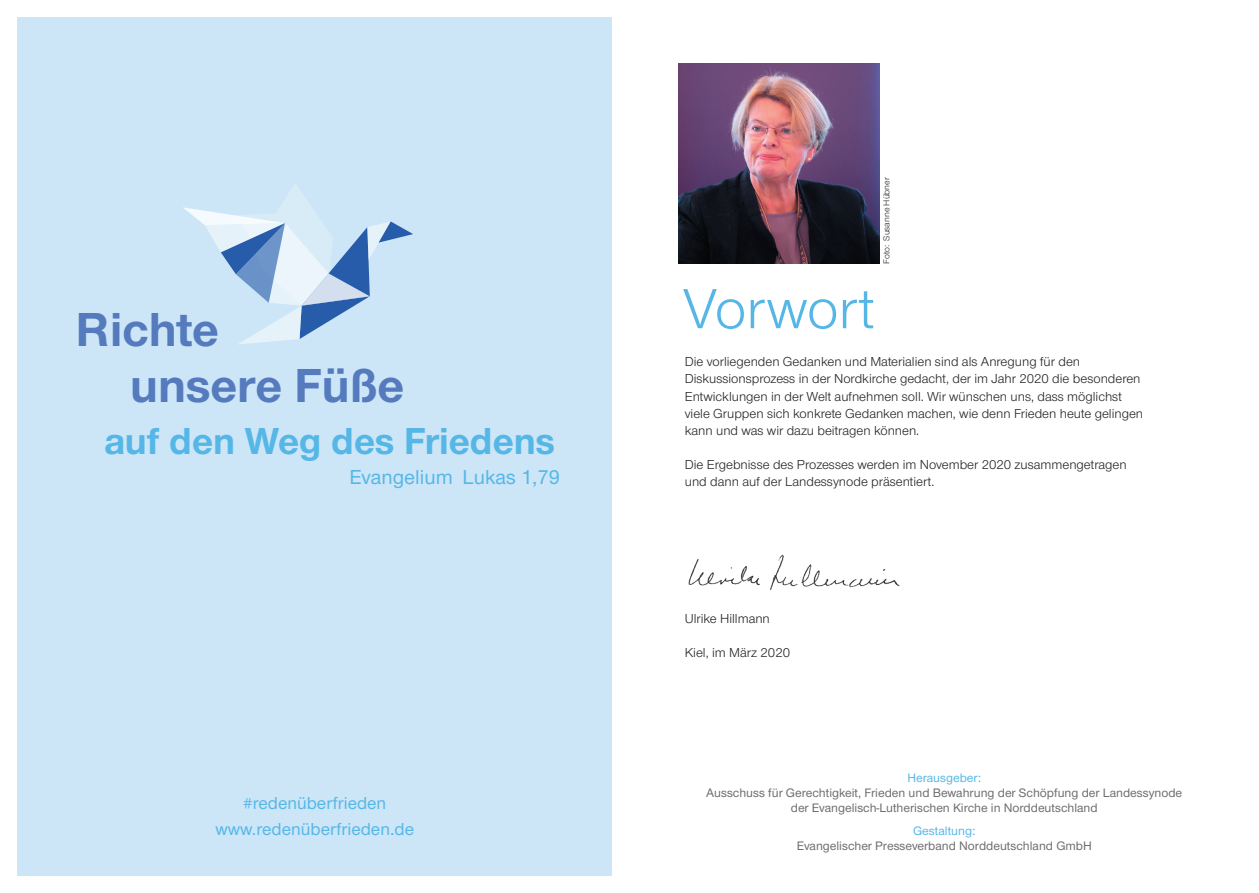
<style>
.page{position:relative;width:1259px;height:893px;background:#fff}
.page>*{position:absolute;margin:0;border:0;box-sizing:border-box;transform-origin:0 0}
.t1{font:58.65px "Nordelbica";color:#56b7e7}
.t2{font:700 49.5px/55.5px "Nordelbica";color:#557bbe}
.t3{font:700 39px "Nordelbica";color:#56b7e7}
.t4{font:500 21px "Nordelbica";color:#56b7e7}
.t5{font:500 18px/25.8px "Nordelbica";color:#56b7e7;text-align:center}
.t6{font:13.5px/17.1px "Nordelbica";color:#231f20}
.t7{font:500 12.75px/15px "Nordelbica";color:#6c6d70;text-align:center}
.t8{font:500 12.75px "Nordelbica";color:#56b7e7}
.t9{font:9px "Nordelbica";color:#231f20}
</style>
<div class="page">
<div style="left:17px;top:17px;width:595px;height:859px;background:#cce6f7"></div>
<svg style="left:183px;top:184px;width:230px;height:160px"></svg>
<img style="left:678px;top:64px;width:201px;height:200px">
<img style="left:688px;top:554px;width:212px;height:36px">
<h2 class="t2" style="left:130px;top:302px;width:276px;text-indent:-54px">Richte<br>unsere Füße</h2>
<h3 class="t3" style="left:105px;top:418px;width:452px">auf den Weg des Friedens</h3>
<h3 class="t4" style="left:350px;top:465px;width:212px">Evangelium Lukas 1,79</h3>
<h3 class="t5" style="left:215px;top:790px;width:200px">#redenüberfrieden www.redenüberfrieden.de</h3>
<p class="t9" style="left:881px;top:264px;width:88px;rotate:-90deg">Foto: Susanne Hübner</p>
<h1 class="t1" style="left:682px;top:276px;width:194px">Vorwort</h1>
<p class="t6" style="left:685px;top:353px;width:460px">Die vorliegenden Gedanken und Materialien sind als Anregung für den Diskussionsprozess in der Nordkirche gedacht, der im Jahr 2020 die besonderen Entwicklungen in der Welt aufnehmen soll. Wir wünschen uns, dass möglichst viele Gruppen sich konkrete Gedanken machen, wie denn Frieden heute gelingen kann und was wir dazu beitragen können.</p>
<p class="t6" style="left:685px;top:456px;width:443px">Die Ergebnisse des Prozesses werden im November 2020 zusammengetragen und dann auf der Landessynode präsentiert.</p>
<p class="t6" style="left:685px;top:610px;width:87px">Ulrike Hillmann</p>
<p class="t6" style="left:685px;top:644px;width:107px">Kiel, im März 2020</p>
<p class="t8" style="left:907px;top:770px;width:75px">Herausgeber:</p>
<p class="t7" style="left:706px;top:785px;width:477px">Ausschuss für Gerechtigkeit, Frieden und Bewahrung der Schöpfung der Landessynode der Evangelisch-Lutherischen Kirche in Norddeutschland</p>
<p class="t8" style="left:913px;top:823px;width:64px">Gestaltung:</p>
<p class="t7" style="left:796px;top:838px;width:296px">Evangelischer Presseverband Norddeutschland GmbH</p>
</div>
